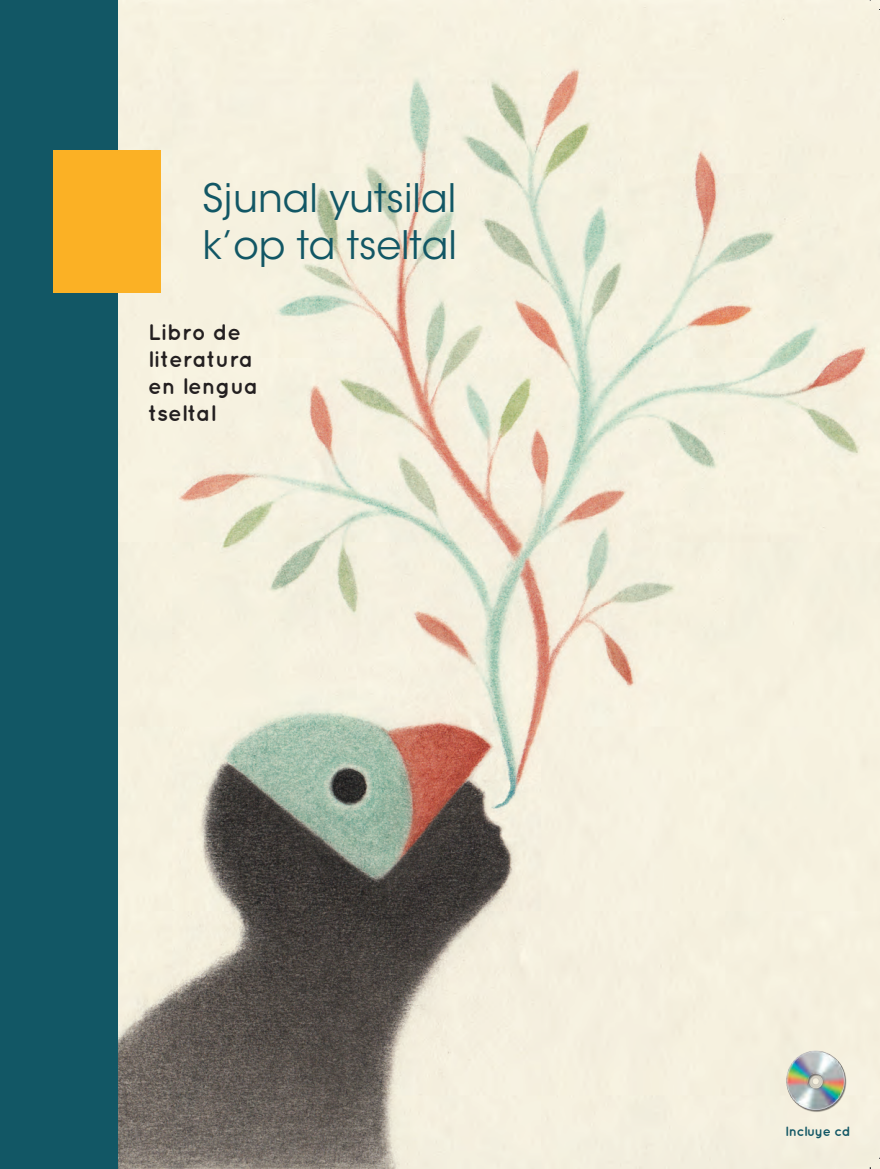
<style>
.page{position:relative;width:880px;height:1169px;background:#fff}
.page>*{position:absolute;margin:0;border:0;box-sizing:border-box;transform-origin:0 0}
.t1{font:39px/46.8px "ITC Avant Garde Std";color:#125765}
.t2{font:700 22.5px/27px "Quicksand";color:#231f20}
.t3{font:700 13.5px "Quicksand";letter-spacing:-.025em;color:#125765}
</style>
<div class="page">
<img style="left:117px;top:0;width:763px;height:1168px">
<div style="left:0;top:0;width:117px;height:1168px;background:#125765"></div>
<div style="left:54px;top:150px;width:107px;height:142px;background:#fbb125"></div>
<img style="left:783px;top:1047px;width:68px;height:67px">
<h1 class="t1" style="left:202px;top:175px;width:256px">Sjunal yutsilal k’op ta tseltal</h1>
<p class="t2" style="left:148px;top:318px;width:111px">Libro de literatura en lengua tseltal</p>
<p class="t3" style="left:785px;top:1122px;width:67px">Incluye cd</p>
</div>
